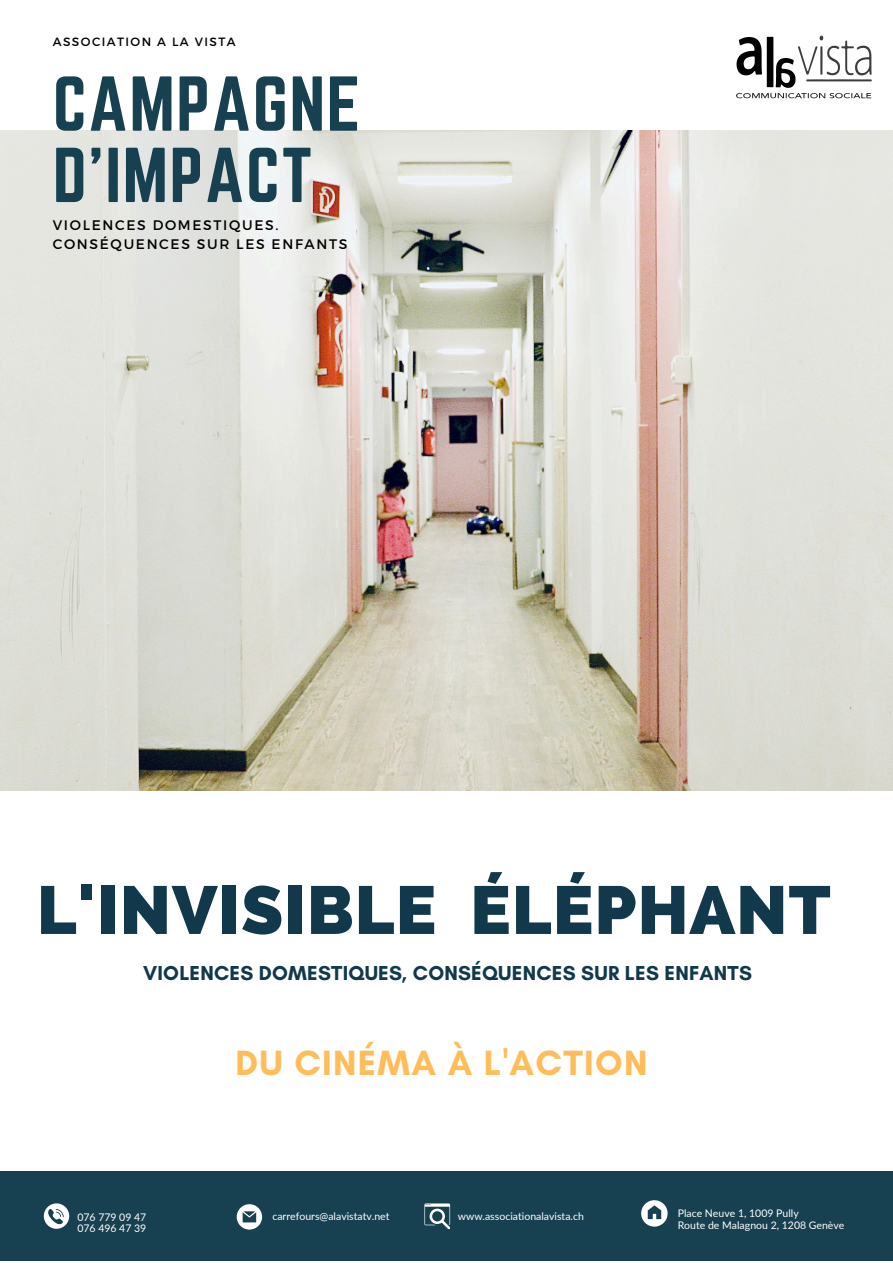
<style>
.page{position:relative;width:893px;height:1263px;background:#fff}
.page>*{position:absolute;margin:0;border:0;box-sizing:border-box;transform-origin:0 0}
.t1{font:67.88px/71.3px "Norwester";letter-spacing:.02em;color:#174050}
.t2{font:800 67.65px "Raleway";letter-spacing:.02em;color:#11394b}
.t3{font:700 35.7px "Glacial Indifference";letter-spacing:.035em;color:#ffbd59}
.t4{font:700 20.55px "Glacial Indifference";letter-spacing:.01em;color:#11394b}
.t5{font:13.88px/19.1px "Montserrat";letter-spacing:.12em;color:#000}
.t6{font:12px "Montserrat";letter-spacing:.12em;color:#000}
.t7{font:10.5px "Lato";color:#fff}
</style>
<div class="page">
<img style="left:736px;top:35px;width:136px;height:64px">
<img style="left:0;top:130px;width:893px;height:661px">
<div style="left:0;top:1172px;width:893px;height:89px;background:#174050"></div>
<svg style="left:44px;top:1203px;width:25px;height:26px"></svg>
<svg style="left:237px;top:1204px;width:25px;height:25px"></svg>
<svg style="left:641px;top:1200px;width:26px;height:26px"></svg>
<svg style="left:424px;top:1203px;width:26px;height:26px"></svg>
<h4 class="t6" style="left:53px;top:34px;width:184px">ASSOCIATION A LA VISTA</h4>
<p class="t1" style="left:53px;top:68px;width:309px">CAMPAGNE<br>D'IMPACT</p>
<h2 class="t5" style="left:53px;top:214px;width:296px">VIOLENCES DOMESTIQUES.<br>CONSÉQUENCES SUR LES ENFANTS</h2>
<h1 class="t2" style="left:37px;top:870px;width:795px">L'INVISIBLE ÉLÉPHANT</h1>
<h5 class="t4" style="left:143px;top:961px;width:610px">VIOLENCES DOMESTIQUES, CONSÉQUENCES SUR LES ENFANTS</h5>
<h3 class="t3" style="left:235px;top:1040px;width:413px">DU CINÉMA À L'ACTION</h3>
<p class="t7" style="left:77px;top:1210px;width:70px">076 779 09 47</p>
<p class="t7" style="left:272px;top:1209px;width:119px">carrefours@alavistatv.net</p>
<p class="t7" style="left:77px;top:1222px;width:70px">076 496 47 39</p>
<p class="t7" style="left:458px;top:1209px;width:127px">www.associationalavista.ch</p>
<p class="t7" style="left:677px;top:1207px;width:122px">Place Neuve 1, 1009 Pully</p>
<p class="t7" style="left:677px;top:1218px;width:168px">Route de Malagnou 2, 1208 Genève</p>
</div>
